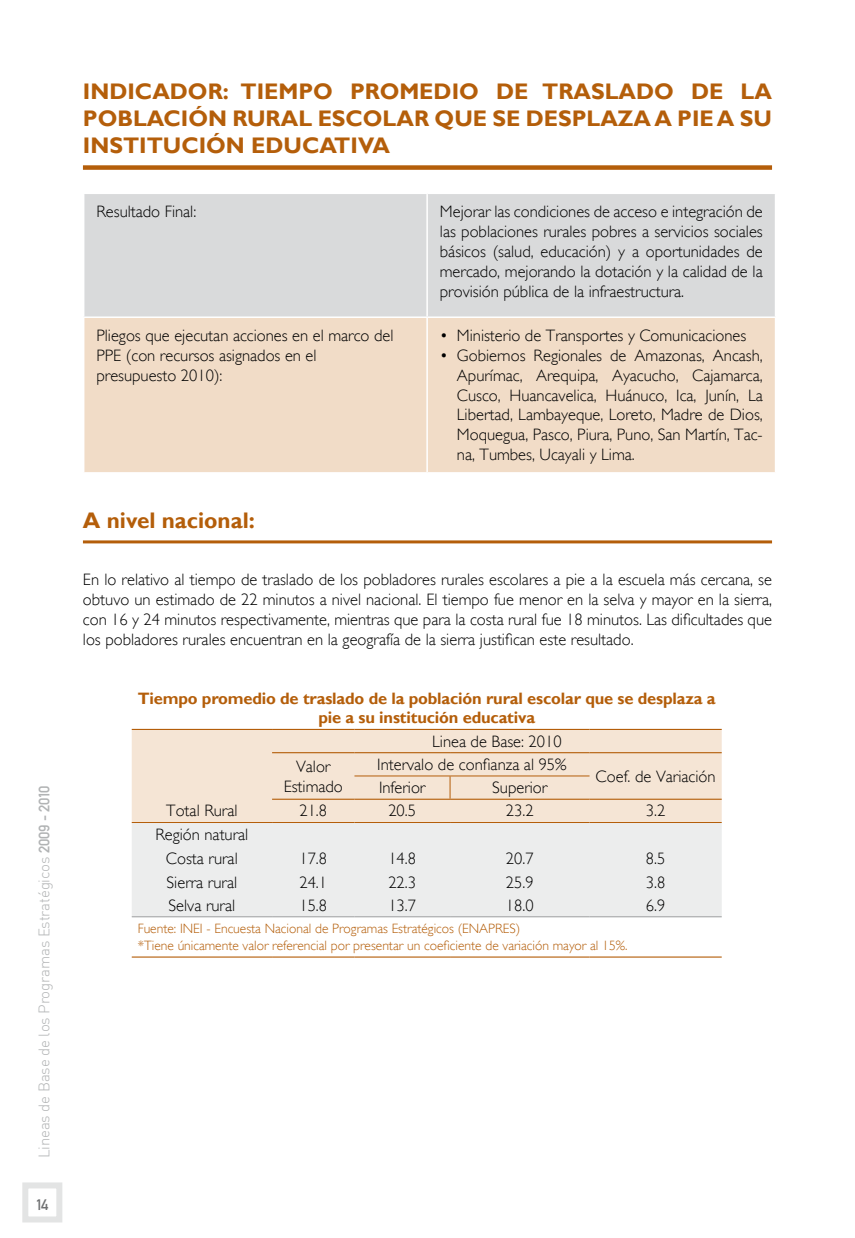
<style>
.page{position:relative;width:855px;height:1238px;background:#fff}
.page>*{position:absolute;margin:0;border:0;box-sizing:border-box;transform-origin:0 0}
.t1{font:700 22.5px/27px "Gill Sans";color:#b45e0a}
.t2{font:300 16.5px/19.8px "Gill Sans";color:#000;text-align:justify}
.t3{font:700 16.5px/19.8px "Gill Sans";letter-spacing:-.01em;color:#b45e0a;text-align:center}
.t4{font:300 15px "DIN";letter-spacing:-.01em;color:#b1b3b4}
.t5{font:15px "DIN 1451 Mittelschrift Alt Regular";color:#707172}
.t6{font:300 13.5px/16.2px "Gill Sans";color:#b45e0a}
.s1{font-family:"DIN 1451 Mittelschrift Alt Regular";font-weight:400}
</style>
<div class="page">
<div style="left:22px;top:1182px;width:40px;height:40px;border:6px solid #e3e4e4"></div>
<div style="left:83px;top:165px;width:689px;height:5px;background:#b45e0a"></div>
<hr style="left:83px;top:540px;width:689px;height:3px;background:#b45e0a">
<div style="left:84px;top:194px;width:690px;height:122px;background:#d9dadb"></div>
<div style="left:84px;top:318px;width:690px;height:154px;background:#f1dcc7"></div>
<hr style="left:426px;top:194px;width:2px;height:122px;background:#fff">
<hr style="left:426px;top:318px;width:2px;height:154px;background:#fff">
<div style="left:132px;top:730px;width:589px;height:92px;background:#f5e5d5"></div>
<div style="left:132px;top:823px;width:589px;height:93px;background:#eceded"></div>
<hr style="left:272px;top:728px;width:82px;height:2px;background:#b45e0a">
<hr style="left:354px;top:728px;width:96px;height:2px;background:#b45e0a">
<hr style="left:450px;top:728px;width:139px;height:2px;background:#b45e0a">
<hr style="left:589px;top:728px;width:132px;height:2px;background:#b45e0a">
<hr style="left:132px;top:728px;width:140px;height:2px;background:#b45e0a">
<hr style="left:132px;top:822px;width:140px;height:1px;background:#b45e0a">
<hr style="left:272px;top:822px;width:82px;height:1px;background:#b45e0a">
<hr style="left:354px;top:822px;width:96px;height:1px;background:#b45e0a">
<hr style="left:450px;top:822px;width:139px;height:1px;background:#b45e0a">
<hr style="left:589px;top:822px;width:132px;height:1px;background:#b45e0a">
<hr style="left:132px;top:916px;width:140px;height:1px;background:#9c9e9f">
<hr style="left:272px;top:916px;width:82px;height:1px;background:#9c9e9f">
<hr style="left:354px;top:916px;width:96px;height:1px;background:#9c9e9f">
<hr style="left:450px;top:916px;width:139px;height:1px;background:#9c9e9f">
<hr style="left:589px;top:916px;width:132px;height:1px;background:#9c9e9f">
<hr style="left:132px;top:956px;width:140px;height:1px;background:#b45e0a">
<hr style="left:272px;top:956px;width:82px;height:1px;background:#b45e0a">
<hr style="left:354px;top:956px;width:96px;height:1px;background:#b45e0a">
<hr style="left:450px;top:956px;width:139px;height:1px;background:#b45e0a">
<hr style="left:589px;top:956px;width:132px;height:1px;background:#b45e0a">
<hr style="left:354px;top:775px;width:96px;height:1px;background:#b45e0a">
<hr style="left:450px;top:775px;width:139px;height:1px;background:#b45e0a">
<svg style="left:450px;top:776px;width:1px;height:22px"></svg>
<hr style="left:272px;top:752px;width:82px;height:1px;background:#b45e0a">
<hr style="left:354px;top:752px;width:96px;height:1px;background:#b45e0a">
<hr style="left:450px;top:752px;width:139px;height:1px;background:#b45e0a">
<hr style="left:589px;top:752px;width:132px;height:1px;background:#b45e0a">
<hr style="left:272px;top:798px;width:82px;height:1px;background:#b45e0a">
<hr style="left:589px;top:798px;width:132px;height:1px;background:#b45e0a">
<hr style="left:354px;top:798px;width:96px;height:1px;background:#b45e0a">
<hr style="left:450px;top:798px;width:139px;height:1px;background:#b45e0a">
<p class="t4" style="left:35px;top:1158px;width:374px;rotate:-90deg">Lineas de Base de los Programas Estratégicos <span class="s1">2009 - 2010</span></p>
<p class="t5" style="left:36px;top:1195px;width:14px">14</p>
<h1 class="t1" style="left:83px;top:78px;width:690px">Indicador: Ti empo promedio de traslado de la población rural escolar que se desplaza a pi e a su i nstitución educativa</h1>
<p class="t2" style="left:96px;top:202px;width:101px">Resultado Final:</p>
<p class="t2" style="left:440px;top:202px;width:324px">Mejorar las condiciones de acceso e integración de las poblaciones rurales pobres a servicios sociales básicos (salud, educación) y a oportunidades de mercado, mejorando la dotación y la calidad de la provisión pública de la infraestructura.</p>
<p class="t2" style="left:96px;top:326px;width:299px;text-align:left">Pliegos que ejecutan acciones en el marco del<br>PPE (con recursos asignados en el presupuesto 2010):</p>
<p class="t2" style="left:440px;top:326px;width:308px">• Ministerio de Transportes y Comunicaciones</p>
<p class="t2" style="left:457px;top:345px;width:307px;text-indent:-17px">• Gobiernos Regionales de Amazonas, Ancash, Apurímac, Arequipa, Ayacucho, Cajamarca, Cusco, Huancavelica, Huánuco, Ica, Junín, La Libertad, Lambayeque, Loreto, Madre de Dios, Moquegua, Pasco, Piura, Puno, San Martín, Tac&shy;na, Tumbes, Ucayali y Lima.</p>
<h1 class="t1" style="left:83px;top:507px;width:173px">A nivel nacional:</h1>
<p class="t2" style="left:83px;top:569px;width:690px">En lo relativo al tiempo de traslado de los pobladores rurales escolares a pie a la escuela más cercana, se obtuvo un estimado de 22 minutos a nivel nacional. El tiempo fue menor en la selva y mayor en la sierra, con 16 y 24 minutos respectivamente, mientras que para la costa rural fue 18 minutos. Las dificultades que los pobladores rurales encuentran en la geografía de la sierra justifican este resultado.</p>
<p class="t3" style="left:138px;top:688px;width:579px">Tiempo promedio de traslado de la población rural escolar que se desplaza a pie a su institución educativa</p>
<p class="t2" style="left:432px;top:731px;width:131px">Linea de Base: 2010</p>
<p class="t2" style="left:284px;top:756px;width:61px;text-align:center">Valor<br>Estimado</p>
<p class="t2" style="left:377px;top:754px;width:191px">Intervalo de confianza al 95%</p>
<p class="t2" style="left:595px;top:766px;width:121px">Coef. de Variación</p>
<p class="t2" style="left:379px;top:777px;width:48px">Inferior</p>
<p class="t2" style="left:492px;top:777px;width:57px">Superior</p>
<p class="t2" style="left:166px;top:801px;width:73px">Total Rural</p>
<p class="t2" style="left:299px;top:801px;width:29px">21.8</p>
<p class="t2" style="left:388px;top:801px;width:29px">20.5</p>
<p class="t2" style="left:506px;top:801px;width:29px">23.2</p>
<p class="t2" style="left:646px;top:801px;width:21px">3.2</p>
<p class="t2" style="left:155px;top:822px;width:94px;line-height:24.5px;text-align:center">Región natural<br>Costa rural</p>
<p class="t2" style="left:299px;top:848px;width:29px">17.8</p>
<p class="t2" style="left:388px;top:848px;width:29px">14.8</p>
<p class="t2" style="left:506px;top:848px;width:29px">20.7</p>
<p class="t2" style="left:646px;top:848px;width:21px">8.5</p>
<p class="t2" style="left:167px;top:872px;width:72px">Sierra rural</p>
<p class="t2" style="left:299px;top:872px;width:29px">24.1</p>
<p class="t2" style="left:388px;top:872px;width:29px">22.3</p>
<p class="t2" style="left:506px;top:872px;width:29px">25.9</p>
<p class="t2" style="left:646px;top:872px;width:21px">3.8</p>
<p class="t2" style="left:168px;top:895px;width:68px">Selva rural</p>
<p class="t2" style="left:299px;top:895px;width:29px">15.8</p>
<p class="t2" style="left:388px;top:895px;width:29px">13.7</p>
<p class="t2" style="left:506px;top:895px;width:29px">18.0</p>
<p class="t2" style="left:646px;top:895px;width:21px">6.9</p>
<p class="t6" style="left:138px;top:920px;width:491px">Fuente: INEI - Encuesta Nacional de Programas Estratégicos (ENAPRES)<br>*Tiene únicamente valor referencial por presentar un coeficiente de variación mayor al 15%.</p>
</div>
